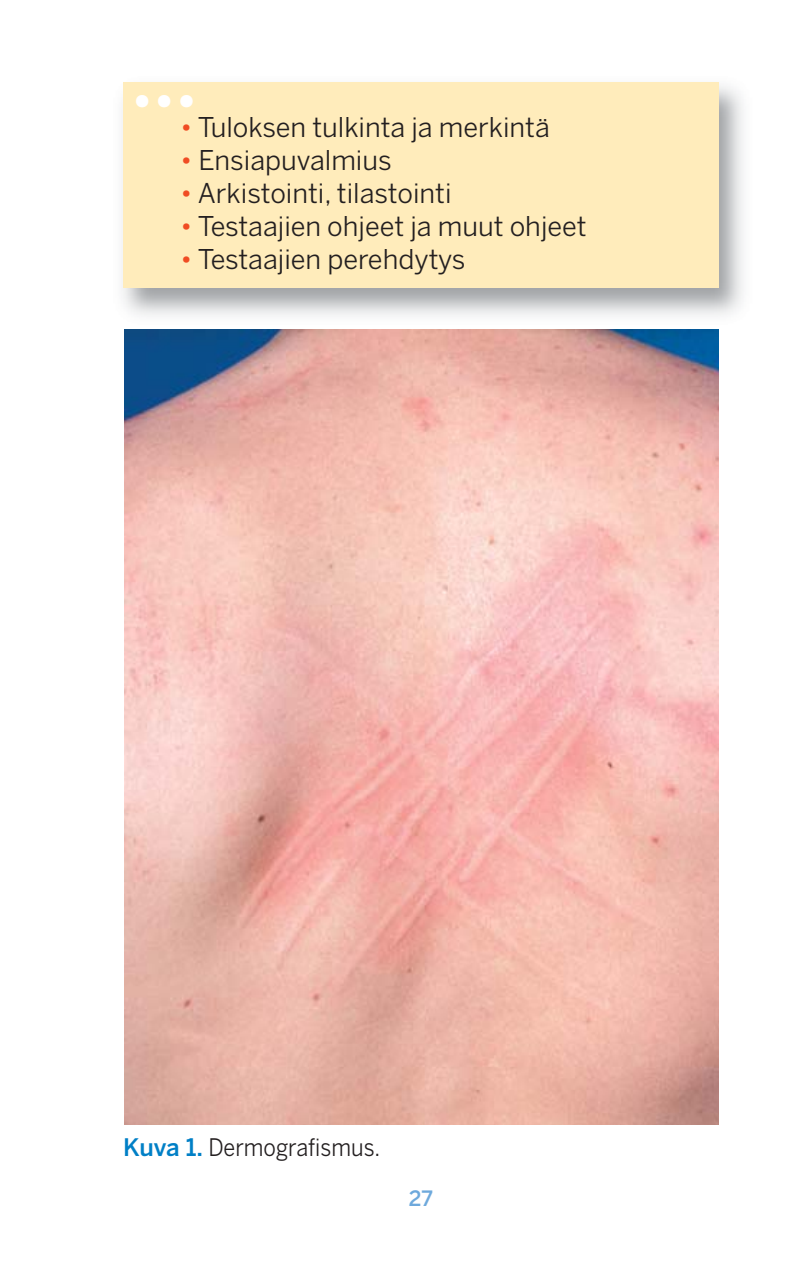
<style>
.page{position:relative;width:802px;height:1262px;background:#fff}
.page>*{position:absolute;margin:0;border:0;box-sizing:border-box;transform-origin:0 0}
.t1{font:500 48px "Benton Sans";color:#fff}
.t2{font:27px "Benton Sans";color:#231f20}
.t3{font:24px "Benton Sans";color:#231f20;scale:.9 1}
.t4{font:500 21px "Benton Sans";color:#6ea9dc}
.s1{color:#f04c23}
.s2{font-weight:500;color:#007fc6}
</style>
<div class="page">
<img style="left:122px;top:82px;width:621px;height:234px">
<div style="left:123px;top:83px;width:595px;height:205px;background:#ffecbb"></div>
<img style="left:125px;top:329px;width:593px;height:795px">
<h1 class="t1" style="left:131px;top:83px;width:68px">•••</h1>
<p class="t2" style="left:180px;top:117px;width:371px"><span class="s1">•</span> Tuloksen tulkinta ja merkintä</p>
<p class="t2" style="left:180px;top:150px;width:213px"><span class="s1">•</span> Ensiapuvalmius</p>
<p class="t2" style="left:180px;top:183px;width:273px"><span class="s1">•</span> Arkistointi, tilastointi</p>
<p class="t2" style="left:180px;top:216px;width:408px"><span class="s1">•</span> Testaajien ohjeet ja muut ohjeet</p>
<p class="t2" style="left:180px;top:249px;width:287px"><span class="s1">•</span> Testaajien perehdytys</p>
<p class="t3" style="left:123px;top:1137px;width:287px"><span class="s2">Kuva 1.</span> Dermografismus.</p>
<p class="t4" style="left:409px;top:1190px;width:25px">27</p>
</div>
